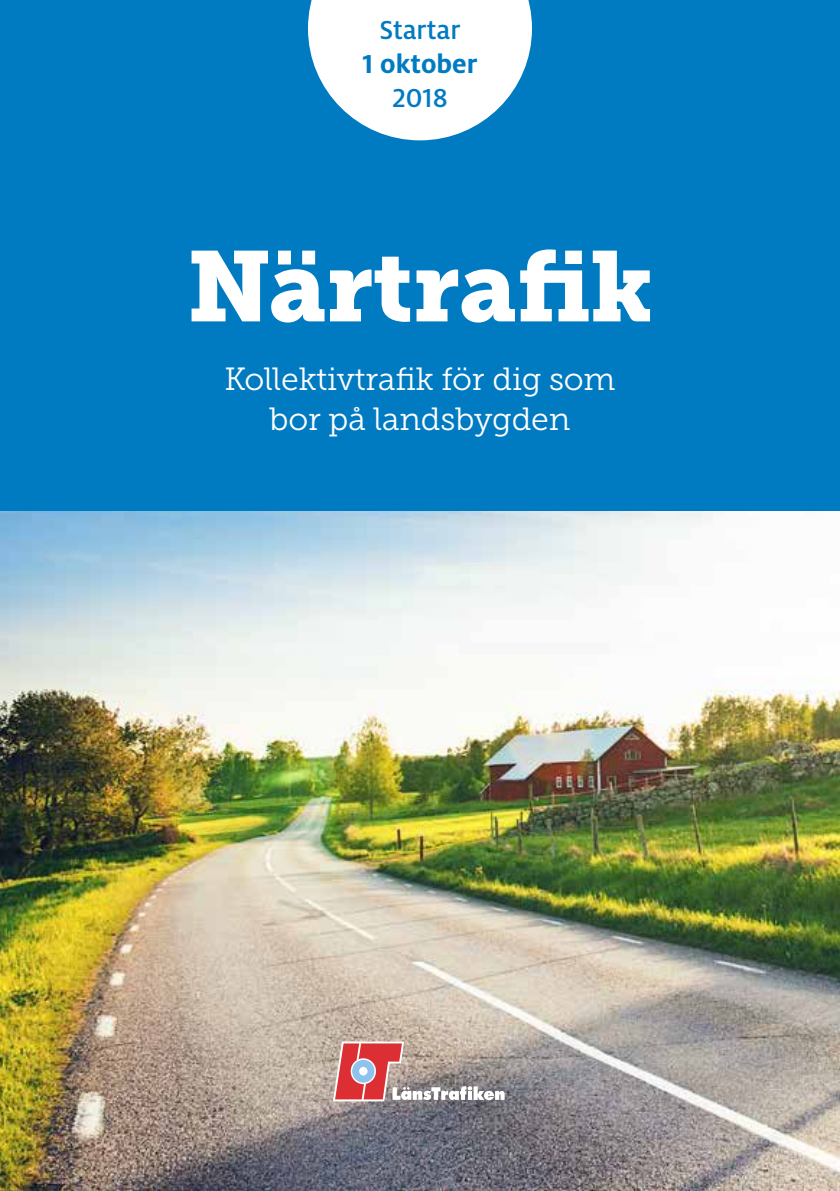
<style>
.page{position:relative;width:840px;height:1191px;background:#fff}
.page>*{position:absolute;margin:0;border:0;box-sizing:border-box;transform-origin:0 0}
.t1{font:99px "Museo Slab 900";letter-spacing:-.005em;color:#fff}
.t2{font:32px/40px "Museo Slab 300";letter-spacing:-.005em;color:#fff;text-align:center}
.t3{font:500 28.8px "Milo OT";color:#007bc2}
.t4{font:700 28.8px "Milo OT";color:#007bc2}
</style>
<div class="page">
<img style="left:0;top:510px;width:839px;height:681px">
<div style="left:0;top:0;width:839px;height:510px;background:#007bc2"></div>
<svg style="left:333px;top:1041px;width:171px;height:61px;background:#bc918f"></svg>
<svg style="left:308px;top:0;width:223px;height:140px"></svg>
<p class="t3" style="left:379px;top:14px;width:83px">Startar</p>
<p class="t4" style="left:362px;top:48px;width:117px">1 oktober</p>
<p class="t3" style="left:392px;top:82px;width:57px">2018</p>
<h1 class="t1" style="left:186px;top:229px;width:468px">Närtrafik</h1>
<p class="t2" style="left:224px;top:359px;width:392px">Kollektivtrafik för dig som bor på landsbygden</p>
</div>
